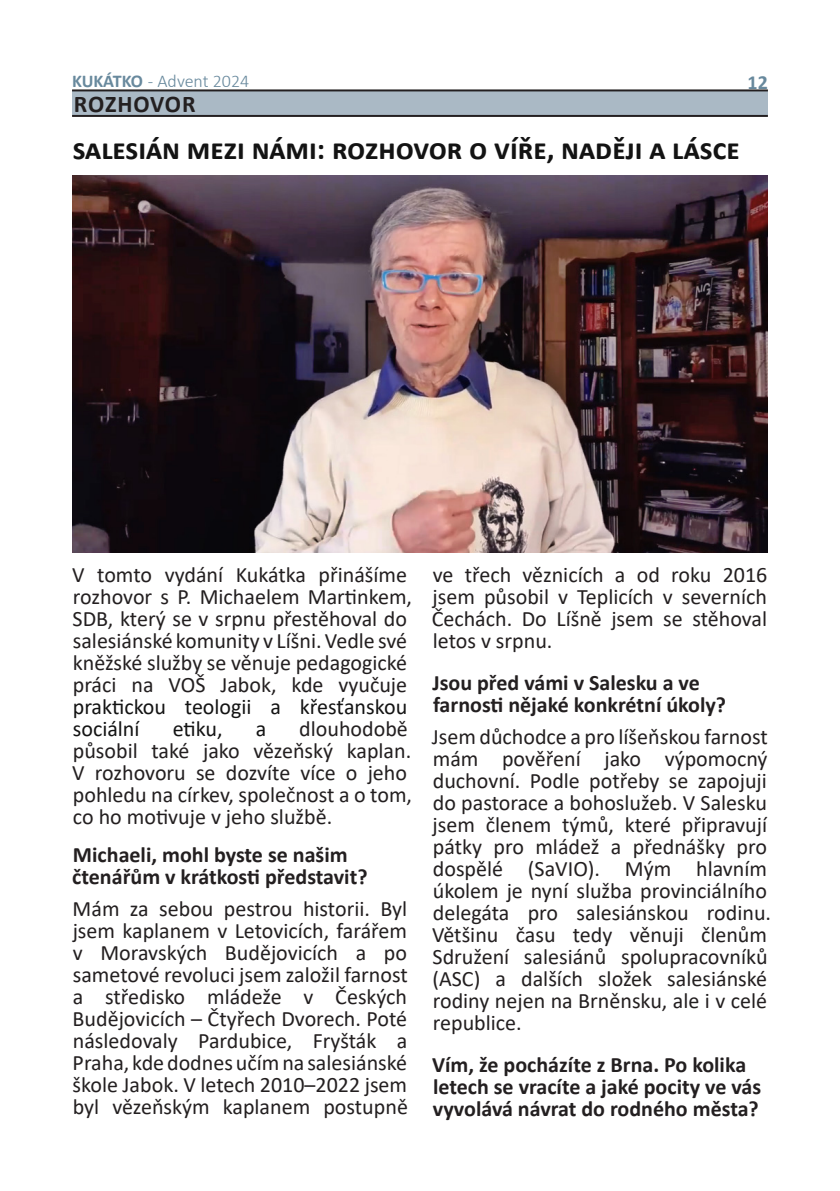
<style>
.page{position:relative;width:840px;height:1191px;background:#fff}
.page>*{position:absolute;margin:0;border:0;box-sizing:border-box;transform-origin:0 0}
.t1{font:700 30px "Calibri";color:#131313}
.t2{font:700 24px "Calibri";letter-spacing:.03em;color:#231f20}
.Normal__Web{font:22px/22px "Calibri";color:#231f20}
.Normal__Web-2{font:700 22px/22px "Calibri";color:#231f20}
.t3{font:22px "Calibri";color:#131313}
.t4{font:700 20px "Calibri";color:#68899d}
.t5{font:300 18px "Calibri";color:#68899d}
.s1{font-weight:700}
.s2{color:#131313}
</style>
<div class="page">
<div style="left:72px;top:90px;width:695px;height:25px;background:#aab9c5"></div>
<hr style="left:72px;top:89px;width:695px;height:2px;background:#231f20">
<hr style="left:72px;top:115px;width:695px;height:2px;background:#231f20">
<img style="left:73px;top:176px;width:694px;height:376px">
<p class="t5" style="left:72px;top:70px;width:179px"><span class="s1">KUKÁTKO</span> - Advent 2024</p>
<p class="t4" style="left:747px;top:68px;width:22px">12</p>
<p class="t2" style="left:74px;top:87px;width:123px">ROZHOVOR</p>
<p class="t1" style="left:73px;top:128px;width:668px">Salesián mezi námi: Rozhovor o víře, naději a lásce</p>
<p class="Normal__Web" style="left:72px;top:563px;width:341px">V tomto vydání Kukátka přinášíme rozhovor s P. Michaelem Martinkem,<br>SDB, který se v srpnu přestěhoval do salesiánské komunity v Líšni. Vedle své kněžské služby se věnuje pedagogické práci na VOŠ Jabok, kde vyučuje <span class="s2">praktickou teologii a křesťanskou sociální</span></p>
<p class="Normal__Web" style="left:72px;top:717px;width:341px;text-indent:227px">dlouhodobě působil také jako vězeňský kaplan.<br>V rozhovoru se dozvíte více o jeho pohledu na církev, společnost a o tom, co ho motivuje v jeho službě.</p>
<p class="Normal__Web-2" style="left:72px;top:843px;width:296px">Michaeli, mohl byste se našim čtenářům v krátkosti představit?</p>
<p class="Normal__Web" style="left:72px;top:897px;width:337px;text-align:justify">Mám za sebou pestrou historii. Byl jsem kaplanem v Letovicích, farářem v Moravských Budějovicích a po sametové revoluci jsem založil farnost a středisko mládeže v Českých Budějovicích – Čtyřech Dvorech. Poté následovaly Pardubice, Fryšták a Praha, kde dodnes učím na salesiánské škole Jabok. V letech 2010–2022 jsem byl vězeňským kaplanem postupně</p>
<p class="t3" style="left:172px;top:713px;width:51px">etiku,</p>
<p class="t3" style="left:255px;top:713px;width:12px">a</p>
<p class="Normal__Web" style="left:431px;top:563px;width:337px;text-align:justify">ve třech věznicích a od roku 2016 jsem působil v Teplicích v severních Čechách. Do Líšně jsem se stěhoval letos v srpnu.</p>
<p class="Normal__Web-2" style="left:432px;top:671px;width:295px">Jsou před vámi v Salesku a ve farnosti nějaké konkrétní úkoly?</p>
<p class="Normal__Web" style="left:431px;top:725px;width:341px">Jsem důchodce a pro líšeňskou farnost mám pověření jako výpomocný duchovní. Podle potřeby se zapojuji do pastorace a bohoslužeb. V Salesku jsem členem týmů, které připravují pátky pro mládež a přednášky pro dospělé (SaVIO). Mým hlavním úkolem je nyní služba provinciálního delegáta pro salesiánskou rodinu.<br>Většinu času tedy věnuji členům Sdružení salesiánů spolupracovníků (ASC) a dalších složek salesiánské rodiny nejen na Brněnsku, ale i v celé republice.</p>
<p class="Normal__Web-2" style="left:432px;top:1053px;width:330px">Vím, že pocházíte z Brna. Po kolika letech se vracíte a jaké pocity ve vás vyvolává návrat do rodného města?</p>
</div>
